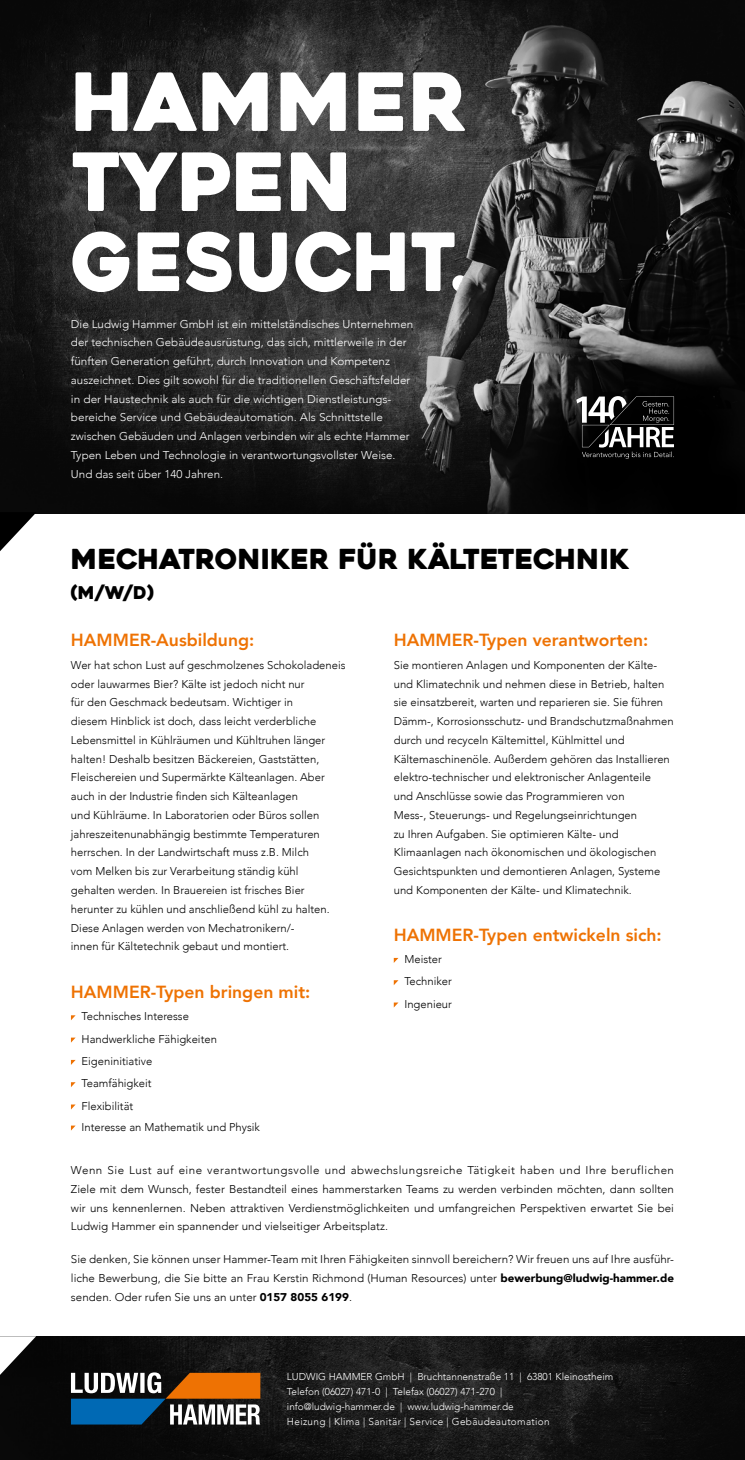
<style>
.page{position:relative;width:745px;height:1460px;background:#fff}
.page>*{position:absolute;margin:0;border:0;box-sizing:border-box;transform-origin:0 0}
.t1{font:80px/80px "Heavitas";color:#fff}
.t2{font:27.5px "Heavitas";color:#000}
.t3{font:800 17.5px "Avenir";color:#ee7203}
.t4{font:17.5px "Heavitas";color:#000}
.t5{font:300 11.25px/18.8px "Avenir";color:#000}
.t6{font:300 11.25px/18.8px "Avenir";color:#fff}
.t7{font:300 10px/15px "Avenir";color:#fff}
.s1{font-weight:900}
</style>
<div class="page">
<img style="left:0;top:1336px;width:744px;height:123px">
<img style="left:0;top:0;width:744px;height:513px">
<svg style="left:576px;top:396px;width:97px;height:63px"></svg>
<svg style="left:70px;top:1015px;width:6px;height:5px"></svg>
<svg style="left:70px;top:1037px;width:6px;height:5px"></svg>
<svg style="left:70px;top:1059px;width:6px;height:5px"></svg>
<svg style="left:70px;top:1082px;width:6px;height:5px"></svg>
<svg style="left:70px;top:1104px;width:6px;height:5px"></svg>
<svg style="left:70px;top:1125px;width:6px;height:5px"></svg>
<svg style="left:393px;top:957px;width:5px;height:5px"></svg>
<svg style="left:393px;top:980px;width:5px;height:5px"></svg>
<svg style="left:393px;top:1002px;width:5px;height:5px"></svg>
<svg style="left:71px;top:1372px;width:189px;height:52px"></svg>
<img style="left:400px;top:0;width:133px;height:494px">
<svg style="left:0;top:1336px;width:36px;height:38px"></svg>
<svg style="left:0;top:512px;width:37px;height:39px"></svg>
<h1 class="t1" style="left:71px;top:63px;width:399px">HAMMER<br>TYPEN<br>GESUCHT.</h1>
<p class="t6" style="left:71px;top:314px;width:343px">Die Ludwig Hammer GmbH ist ein mittelständisches Unternehmen der technischen Gebäudeausrüstung, das sich, mittlerweile in der fünften Generation geführt, durch Innovation und Kompetenz auszeichnet. Dies gilt sowohl für die traditionellen Geschäftsfelder in der Haustechnik als auch für die wichtigen Dienstleistungs&shy;bereiche Service und Gebäudeautomation. Als Schnittstelle zwischen Gebäuden und Anlagen verbinden wir als echte Hammer Typen Leben und Technologie in verantwortungsvollster Weise.<br>Und das seit über 140 Jahren.</p>
<h2 class="t2" style="left:71px;top:541px;width:559px">MECHATRONIKER FÜR KÄLTETECHNIK</h2>
<h3 class="t4" style="left:71px;top:581px;width:84px">(M/W/D)</h3>
<h3 class="t3" style="left:71px;top:626px;width:185px">HAMMER-Ausbildung:</h3>
<p class="t5" style="left:71px;top:655px;width:276px">Wer hat schon Lust auf geschmolzenes Schokoladeneis oder lauwarmes Bier? Kälte ist jedoch nicht nur<br>für den Geschmack bedeutsam. Wichtiger in<br>diesem Hinblick ist doch, dass leicht verderbliche Lebensmittel in Kühlräumen und Kühltruhen länger halten! Deshalb besitzen Bäckereien, Gaststätten, Fleischereien und Supermärkte Kälteanlagen. Aber auch in der Industrie finden sich Kälteanlagen<br>und Kühlräume. In Laboratorien oder Büros sollen jahreszeitenunabhängig bestimmte Temperaturen herrschen. In der Landwirtschaft muss z.B. Milch<br>vom Melken bis zur Verarbeitung ständig kühl gehalten werden. In Brauereien ist frisches Bier herunter zu kühlen und anschließend kühl zu halten.<br>Diese Anlagen werden von Mechatronikern/-<br>innen für Kältetechnik gebaut und montiert.</p>
<h3 class="t3" style="left:71px;top:978px;width:241px">HAMMER-Typen bringen mit:</h3>
<p class="t5" style="left:81px;top:1005px;width:137px;line-height:22.2px">Technisches Interesse<br>Handwerkliche Fähigkeiten<br>Eigeninitiative<br>Teamfähigkeit<br>Flexibilität</p>
<p class="t5" style="left:81px;top:1117px;width:180px">Interesse an Mathematik und Physik</p>
<h3 class="t3" style="left:393px;top:626px;width:256px">HAMMER-Typen verantworten:</h3>
<p class="t5" style="left:393px;top:655px;width:281px">Sie montieren Anlagen und Komponenten der Kälte&shy;und Klimatechnik und nehmen diese in Betrieb, halten sie einsatzbereit, warten und reparieren sie. Sie führen Dämm-, Korrosionsschutz- und Brandschutzmaßnahmen durch und recyceln Kältemittel, Kühlmittel und Kältemaschinenöle. Außerdem gehören das Installieren elektro-technischer und elektronischer Anlagenteile<br>und Anschlüsse sowie das Programmieren von<br>Mess-, Steuerungs- und Regelungseinrichtungen<br>zu Ihren Aufgaben. Sie optimieren Kälte- und Klimaanlagen nach ökonomischen und ökologischen Gesichtspunkten und demontieren Anlagen, Systeme und Komponenten der Kälte- und Klimatechnik.</p>
<h3 class="t3" style="left:393px;top:920px;width:269px">HAMMER-Typen entwickeln sich:</h3>
<p class="t5" style="left:404px;top:947px;width:49px;line-height:22.2px">Meister<br>Techniker<br>Ingenieur</p>
<p class="t5" style="left:71px;top:1160px;width:604px;text-align:justify">Wenn Sie Lust auf eine verantwortungsvolle und abwechslungsreiche Tätigkeit haben und Ihre beruflichen Ziele mit dem Wunsch, fester Bestandteil eines hammerstarken Teams zu werden verbinden möchten, dann sollten wir uns kennenlernen. Neben attraktiven Verdienstmöglichkeiten und umfangreichen Perspektiven erwartet Sie bei Ludwig Hammer ein spannender und vielseitiger Arbeitsplatz.</p>
<p class="t5" style="left:71px;top:1249px;width:604px;text-align:justify">Sie denken, Sie können unser Hammer-Team mit Ihren Fähigkeiten sinnvoll bereichern? Wir freuen uns auf Ihre ausführ&shy;liche Bewerbung, die Sie bitte an Frau Kerstin Richmond (Human Resources) unter <span class="s1">bewerbung@ludwig-hammer.de </span>senden. Oder rufen Sie uns an unter <span class="s1">0157 8055 6199</span>.</p>
<p class="t7" style="left:287px;top:1368px;width:327px">LUDWIG HAMMER GmbH | Bruchtannenstraße 11 | 63801 Kleinostheim Telefon (06027) 471-0 | Telefax (06027) 471-270 |<br>info@ludwig-hammer.de | www.ludwig-hammer.de<br>Heizung | Klima | Sanitär | Service | Gebäudeautomation</p>
</div>
